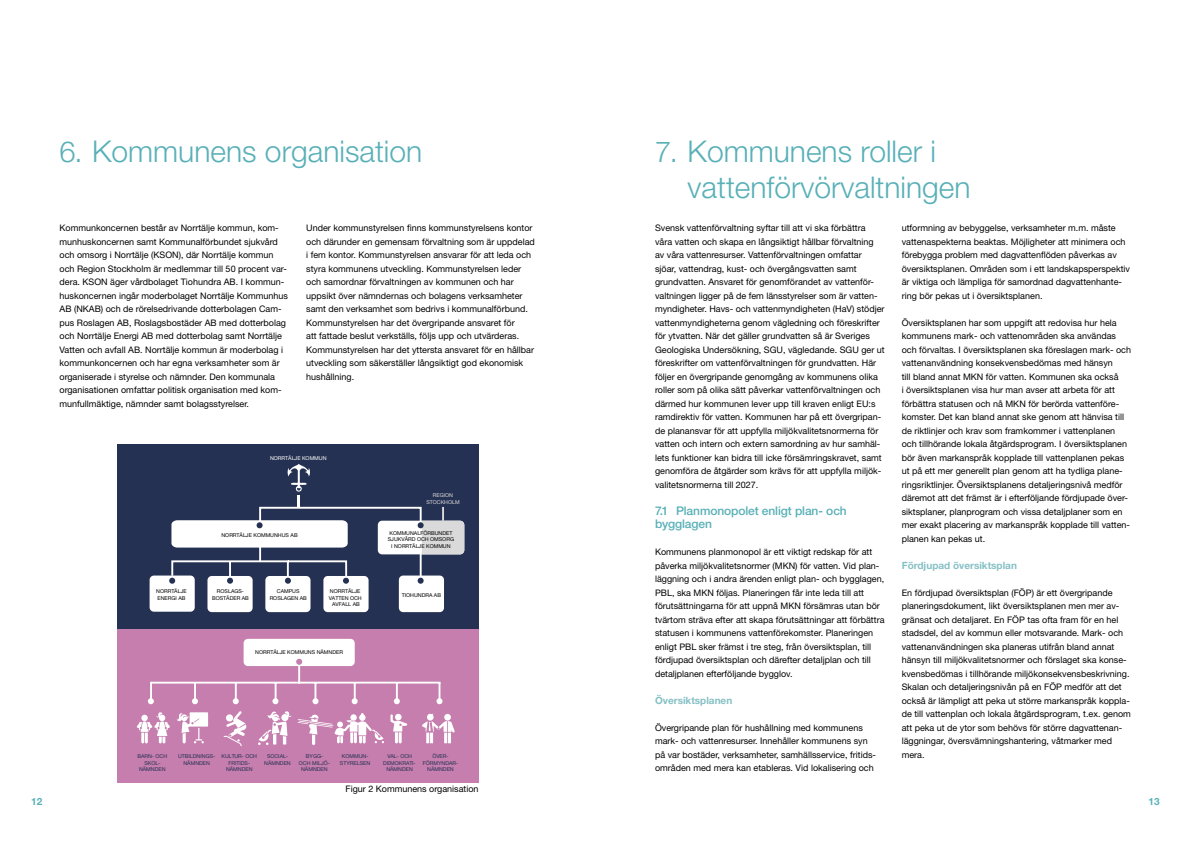
<style>
.page{position:relative;width:1191px;height:842px;background:#fff}
.page>*{position:absolute;margin:0;border:0;box-sizing:border-box;transform-origin:0 0}
.t1{font:300 30px/36px "Helvetica Neue LT Std";color:#58b0b7}
.t2{font:500 12px/13.5px "Helvetica Neue LT Std";letter-spacing:-.01em;color:#58b0b7}
.t3{font:700 10px "Helvetica Neue LT Std";color:#85c0c5}
.t4{font:700 10px "Helvetica Neue LT Std";color:#58b0b7}
.t5{font:9px/13.5px "Helvetica Neue LT Std";color:#000}
.t6{font:5.3px/6.8px "Helvetica Neue LT Std";color:#000;text-align:center}
.t7{font:5.3px/6.8px "Helvetica Neue LT Std";color:#253152;text-align:center}
.t8{font:5.3px "Helvetica Neue LT Std";color:#fff}
.t9{font:5.3px/6.4px "Helvetica Neue LT Std";color:#dadada;text-align:center}
.s1{font-size:29px}
</style>
<div class="page">
<div style="left:117px;top:629px;width:361px;height:153px;background:#c57eae"></div>
<div style="left:117px;top:444px;width:361px;height:185px;background:#253152"></div>
<svg style="left:137px;top:712px;width:33px;height:31px"></svg>
<svg style="left:176px;top:712px;width:32px;height:31px"></svg>
<svg style="left:298px;top:713px;width:86px;height:32px"></svg>
<svg style="left:390px;top:714px;width:17px;height:29px"></svg>
<svg style="left:223px;top:711px;width:23px;height:35px"></svg>
<svg style="left:422px;top:713px;width:33px;height:30px"></svg>
<svg style="left:258px;top:711px;width:34px;height:34px"></svg>
<svg style="left:148px;top:464px;width:316px;height:240px"></svg>
<h1 class="t1" style="left:60px;top:132px;width:364px"><span class="s1">6.</span> Kommunens organisation</h1>
<p class="t5" style="left:60px;top:221px;width:230px">Kommunkoncernen består av Norrtälje kommun, kom&shy;munhuskoncernen samt Kommunalförbundet sjukvård och omsorg i Norrtälje (KSON), där Norrtälje kommun och Region Stockholm är medlemmar till 50 procent var&shy;dera. KSON äger vårdbolaget Tiohundra AB. I kommun&shy;huskoncernen ingår moderbolaget Norrtälje Kommunhus AB (NKAB) och de rörelsedrivande dotterbolagen Cam&shy;pus Roslagen AB, Roslagsbostäder AB med dotterbolag och Norrtälje Energi AB med dotterbolag samt Norrtälje Vatten och avfall AB. Norrtälje kommun är moderbolag i kommunkoncernen och har egna verksamheter som är organiserade i styrelse och nämnder. Den kommunala organisationen omfattar politisk organisation med kom&shy;munfullmäktige, nämnder samt bolagsstyrelser.</p>
<p class="t5" style="left:306px;top:221px;width:230px">Under kommunstyrelsen fnns kommunstyrelsens kontor och därunder en gemensam förvaltning som är uppdelad i fem kontor. Kommunstyrelsen ansvarar för att leda och styra kommunens utveckling. Kommunstyrelsen leder och samordnar förvaltningen av kommunen och har uppsikt över nämndernas och bolagens verksamheter samt den verksamhet som bedrivs i kommunalförbund.<br>Kommunstyrelsen har det övergripande ansvaret för<br>att fattade beslut verkställs, följs upp och utvärderas.<br>Kommunstyrelsen har det yttersta ansvaret för en hållbar utveckling som säkerställer långsiktigt god ekonomisk hushållning.</p>
<p class="t8" style="left:270px;top:455px;width:58px">NORRTÄLJE KOMMUN</p>
<p class="t6" style="left:221px;top:531px;width:78px">NORRTÄLJE KOMMUNHUS AB</p>
<p class="t6" style="left:156px;top:588px;width:32px;text-align:left">NORRTÄLJE<br>ENERGI AB</p>
<p class="t6" style="left:212px;top:588px;width:38px">ROSLAGS-<br>BOSTÄDER AB</p>
<p class="t6" style="left:270px;top:588px;width:39px">CAMPUS<br>ROSLAGEN AB</p>
<p class="t6" style="left:329px;top:588px;width:35px;line-height:6.4px">NORRTÄLJE<br>VATTEN OCH<br>AVFALL AB</p>
<p class="t6" style="left:255px;top:648px;width:89px">NORRTÄLJE KOMMUNS NÄMNDER</p>
<p class="t9" style="left:426px;top:492px;width:35px">REGION<br>STOCKHOLM</p>
<p class="t6" style="left:388px;top:529px;width:68px">KOMMUNALFÖRBUNDET<br>SJUKVÅRD OCH OMSORG<br>I NORRTÄLJE KOMMUN</p>
<p class="t6" style="left:402px;top:592px;width:41px">TIOHUNDRA AB</p>
<p class="t7" style="left:137px;top:752px;width:31px">BARN- OCH<br>SKOL-<br>NÄMNDEN</p>
<p class="t7" style="left:178px;top:752px;width:39px">UTBILDNINGS-</p>
<p class="t7" style="left:221px;top:752px;width:37px">KULTUR- OCH</p>
<p class="t7" style="left:267px;top:752px;width:23px">SOCIAL-</p>
<p class="t7" style="left:306px;top:752px;width:19px">BYGG-</p>
<p class="t7" style="left:342px;top:752px;width:28px">KOMMUN-</p>
<p class="t7" style="left:387px;top:752px;width:26px">VAL- OCH</p>
<p class="t7" style="left:432px;top:752px;width:18px">ÖVER-</p>
<p class="t7" style="left:183px;top:759px;width:28px">NÄMNDEN</p>
<p class="t7" style="left:228px;top:759px;width:23px">FRITIDS-</p>
<p class="t7" style="left:264px;top:759px;width:28px">NÄMNDEN</p>
<p class="t7" style="left:299px;top:759px;width:33px">OCH MILJÖ-</p>
<p class="t7" style="left:340px;top:759px;width:32px">STYRELSEN</p>
<p class="t7" style="left:383px;top:759px;width:34px">DEMOKRATI-</p>
<p class="t7" style="left:423px;top:759px;width:37px">FÖRMYNDAR-</p>
<p class="t7" style="left:226px;top:766px;width:28px">NÄMNDEN</p>
<p class="t7" style="left:301px;top:766px;width:28px">NÄMNDEN</p>
<p class="t7" style="left:386px;top:766px;width:28px">NÄMNDEN</p>
<p class="t7" style="left:427px;top:766px;width:28px">NÄMNDEN</p>
<p class="t5" style="left:345px;top:782px;width:134px">Figur 2 Kommunens organisation</p>
<h1 class="t1" style="left:687px;top:132px;width:284px;text-indent:-33px"><span class="s1">7.</span> Kommunens roller i vattenförvörvaltningen</h1>
<p class="t5" style="left:655px;top:221px;width:231px">Svensk vattenförvaltning syftar till att vi ska förbättra våra vatten och skapa en långsiktigt hållbar förvaltning av våra vattenresurser. Vattenförvaltningen omfattar sjöar, vattendrag, kust- och övergångsvatten samt grundvatten. Ansvaret för genomförandet av vattenför&shy;valtningen ligger på de fem länsstyrelser som är vatten&shy;myndigheter. Havs- och vattenmyndigheten (HaV) stödjer vattenmyndigheterna genom vägledning och föreskrifter för ytvatten. När det gäller grundvatten så är Sveriges Geologiska Undersökning, SGU, vägledande. SGU ger ut föreskrifter om vattenförvaltningen för grundvatten. Här följer en övergripande genomgång av kommunens olika roller som på olika sätt påverkar vattenförvaltningen och därmed hur kommunen lever upp till kraven enligt EU:s ramdirektiv för vatten. Kommunen har på ett övergripan&shy;de planansvar för att uppfylla miljökvalitetsnormerna för vatten och intern och extern samordning av hur samhäl&shy;lets funktioner kan bidra till icke försämringskravet, samt genomföra de åtgärder som krävs för att uppfylla miljök&shy;valitetsnormerna till 2027.</p>
<h4 class="t2" style="left:655px;top:504px;width:193px">7.1 Planmonopolet enligt plan- och bygglagen</h4>
<p class="t5" style="left:655px;top:545px;width:231px">Kommunens planmonopol är ett viktigt redskap för att påverka miljökvalitetsnormer (MKN) för vatten. Vid plan&shy;läggning och i andra ärenden enligt plan- och bygglagen, PBL, ska MKN följas. Planeringen får inte leda till att förutsättningarna för att uppnå MKN försämras utan bör tvärtom sträva efter att skapa förutsättningar att förbättra statusen i kommunens vattenförekomster. Planeringen enligt PBL sker främst i tre steg, från översiktsplan, till fördjupad översiktsplan och därefter detaljplan och till detaljplanen efterföljande bygglov.</p>
<p class="t3" style="left:655px;top:694px;width:79px">Översiktsplanen</p>
<p class="t5" style="left:655px;top:720px;width:222px">Övergripande plan för hushållning med kommunens mark- och vattenresurser. Innehåller kommunens syn på var bostäder, verksamheter, samhällsservice, fritids&shy;områden med mera kan etableras. Vid lokalisering och</p>
<p class="t5" style="left:901px;top:221px;width:230px">utformning av bebyggelse, verksamheter m.m. måste vattenaspekterna beaktas. Möjligheter att minimera och förebygga problem med dagvattenföden påverkas av översiktsplanen. Områden som i ett landskapsperspektiv är viktiga och lämpliga för samordnad dagvattenhante&shy;ring bör pekas ut i översiktsplanen.</p>
<p class="t5" style="left:901px;top:315px;width:231px">Översiktsplanen har som uppgift att redovisa hur hela kommunens mark- och vattenområden ska användas och förvaltas. I översiktsplanen ska föreslagen mark- och vattenanvändning konsekvensbedömas med hänsyn<br>till bland annat MKN för vatten. Kommunen ska också<br>i översiktsplanen visa hur man avser att arbeta för att förbättra statusen och nå MKN för berörda vattenföre&shy;komster. Det kan bland annat ske genom att hänvisa till de riktlinjer och krav som framkommer i vattenplanen och tillhörande lokala åtgärdsprogram. I översiktsplanen bör även markanspråk kopplade till vattenplanen pekas ut på ett mer generellt plan genom att ha tydliga plane&shy;ringsriktlinjer. Översiktsplanens detaljeringsnivå medför däremot att det främst är i efterföljande fördjupade över&shy;siktsplaner, planprogram och vissa detaljplaner som en mer exakt placering av markanspråk kopplade till vatten&shy;planen kan pekas ut.</p>
<p class="t3" style="left:901px;top:559px;width:117px">Fördjupad översiktsplan</p>
<p class="t5" style="left:901px;top:585px;width:231px">En fördjupad översiktsplan (FÖP) är ett övergripande planeringsdokument, likt översiktsplanen men mer av&shy;gränsat och detaljaret. En FÖP tas ofta fram för en hel stadsdel, del av kommun eller motsvarande. Mark- och vattenanvändningen ska planeras utifrån bland annat hänsyn till miljökvalitetsnormer och förslaget ska konse&shy;kvensbedömas i tillhörande miljökonsekvensbeskrivning.<br>Skalan och detaljeringsnivån på en FÖP medför att det också är lämpligt att peka ut större markanspråk koppla&shy;de till vattenplan och lokala åtgärdsprogram, t.ex. genom att peka ut de ytor som behövs för större dagvattenan&shy;läggningar, översvämningshantering, våtmarker med mera.</p>
<p class="t4" style="left:31px;top:795px;width:13px">12</p>
<p class="t4" style="left:1148px;top:795px;width:13px">13</p>
</div>
